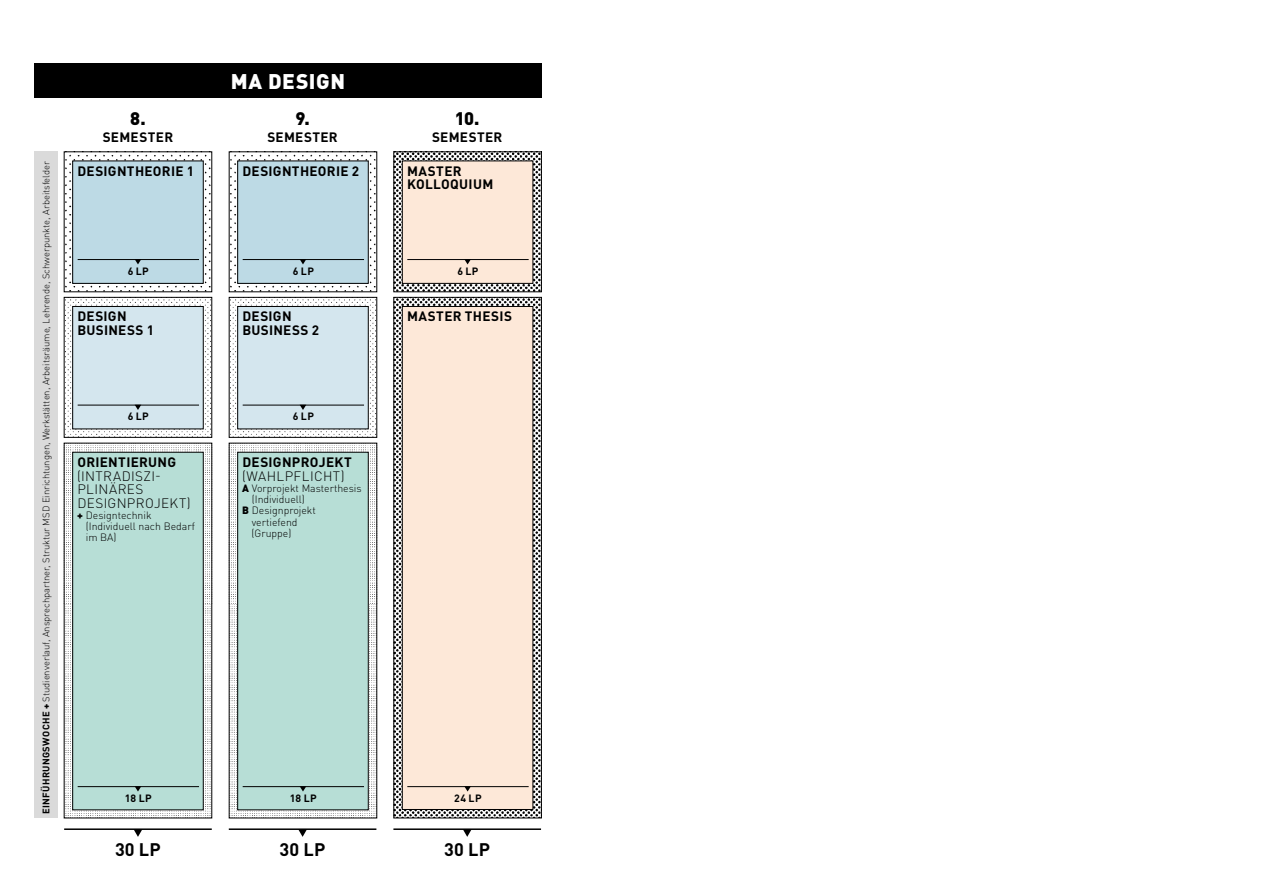
<style>
.page{position:relative;width:1263px;height:893px;background:#fff}
.page>*{position:absolute;margin:0;border:0;box-sizing:border-box;transform-origin:0 0}
.t1{font:900 21px "DIN Pro";letter-spacing:.025em;color:#fff}
.t2{font:700 18px "DIN Pro";letter-spacing:.01em;color:#000}
.t3{font:900 18px "DIN Pro";color:#000}
.t4{font:700 13.5px/13.5px "DIN Pro";letter-spacing:.02em;color:#000}
.t5{font:300 13.5px/13.5px "DIN Pro";letter-spacing:.03em;color:#000}
.t6{font:300 10.5px/11.2px "DIN Pro";color:#000}
.t7{font:700 10.5px "DIN Pro";letter-spacing:.035em;color:#000}
.t8{font:300 9.45px "DIN Pro";color:#000}
.s1{font-weight:700}
.s2{font-weight:900}
</style>
<div class="page">
<img style="left:231px;top:445px;width:144px;height:371px">
<img style="left:66px;top:445px;width:144px;height:371px">
<img style="left:66px;top:154px;width:144px;height:134px">
<div style="left:34px;top:64px;width:508px;height:34px;background:#000"></div>
<div style="left:73px;top:161px;width:130px;height:122px;background:#bddae5"></div>
<div style="left:72px;top:161px;width:132px;height:123px;border:1px solid #000"></div>
<hr style="left:64px;top:828px;width:148px;height:2px;background:#000">
<svg style="left:134px;top:830px;width:8px;height:7px"></svg>
<hr style="left:229px;top:828px;width:147px;height:2px;background:#000">
<svg style="left:298px;top:830px;width:9px;height:7px"></svg>
<hr style="left:393px;top:828px;width:148px;height:2px;background:#000">
<svg style="left:463px;top:830px;width:8px;height:7px"></svg>
<hr style="left:78px;top:259px;width:121px;height:1px;background:#000">
<svg style="left:135px;top:260px;width:6px;height:4px"></svg>
<div style="left:34px;top:151px;width:24px;height:667px;background:#dadada"></div>
<img style="left:67px;top:299px;width:142px;height:136px">
<div style="left:64px;top:297px;width:148px;height:141px;border:1px solid #000"></div>
<div style="left:73px;top:306px;width:130px;height:123px;background:#d4e6ee"></div>
<div style="left:72px;top:306px;width:132px;height:123px;border:1px solid #000"></div>
<hr style="left:78px;top:405px;width:121px;height:1px;background:#000">
<svg style="left:135px;top:405px;width:6px;height:5px"></svg>
<div style="left:73px;top:452px;width:130px;height:358px;background:#b7ded6"></div>
<div style="left:72px;top:452px;width:132px;height:358px;border:1px solid #000"></div>
<hr style="left:78px;top:786px;width:121px;height:1px;background:#000">
<svg style="left:135px;top:787px;width:6px;height:4px"></svg>
<img style="left:231px;top:154px;width:144px;height:134px">
<div style="left:238px;top:161px;width:130px;height:122px;background:#bddae5"></div>
<div style="left:237px;top:161px;width:132px;height:123px;border:1px solid #000"></div>
<hr style="left:243px;top:259px;width:121px;height:1px;background:#000">
<svg style="left:300px;top:260px;width:6px;height:4px"></svg>
<img style="left:232px;top:299px;width:142px;height:136px">
<div style="left:229px;top:297px;width:148px;height:141px;border:1px solid #000"></div>
<div style="left:238px;top:306px;width:130px;height:123px;background:#d4e6ee"></div>
<div style="left:237px;top:306px;width:132px;height:123px;border:1px solid #000"></div>
<hr style="left:243px;top:405px;width:121px;height:1px;background:#000">
<svg style="left:300px;top:405px;width:6px;height:5px"></svg>
<div style="left:238px;top:452px;width:130px;height:358px;background:#b7ded6"></div>
<div style="left:237px;top:452px;width:132px;height:358px;border:1px solid #000"></div>
<hr style="left:243px;top:786px;width:121px;height:1px;background:#000">
<svg style="left:300px;top:787px;width:6px;height:4px"></svg>
<img style="left:395px;top:153px;width:145px;height:137px">
<div style="left:393px;top:151px;width:149px;height:141px;border:1px solid #000"></div>
<div style="left:402px;top:161px;width:131px;height:122px;background:#fde8d8"></div>
<div style="left:402px;top:161px;width:131px;height:123px;border:1px solid #000"></div>
<hr style="left:407px;top:259px;width:122px;height:1px;background:#000">
<svg style="left:464px;top:260px;width:7px;height:4px"></svg>
<img style="left:395px;top:299px;width:145px;height:517px">
<div style="left:393px;top:297px;width:149px;height:521px;border:1px solid #000"></div>
<div style="left:402px;top:306px;width:131px;height:503px;background:#fde8d8"></div>
<div style="left:402px;top:306px;width:131px;height:504px;border:1px solid #000"></div>
<hr style="left:407px;top:786px;width:122px;height:1px;background:#000">
<svg style="left:464px;top:786px;width:7px;height:5px"></svg>
<p class="t8" style="left:39px;top:814px;width:654px;rotate:-90deg"><span class="s1">EINFÜHRUNGSWOCHE</span> <span class="s2">+</span> Studienverlauf, Ansprechpartner, Struktur MSD Einrichtungen, Werkstätten, Arbeitsräume, Lehrende, Schwerpunkte, Arbeitsfelder</p>
<h2 class="t3" style="left:130px;top:103px;width:17px">8.</h2>
<p class="t4" style="left:103px;top:128px;width:72px">SEMESTER</p>
<p class="t4" style="left:77px;top:163px;width:118px">DESIGNTHEORIE 1</p>
<p class="t7" style="left:128px;top:262px;width:23px">6 LP</p>
<p class="t4" style="left:77px;top:308px;width:78px">DESIGN<br>BUSINESS 1</p>
<p class="t7" style="left:128px;top:408px;width:23px">6 LP</p>
<p class="t4" style="left:77px;top:454px;width:100px">ORIENTIERUNG</p>
<p class="t5" style="left:77px;top:468px;width:115px">(INTRADISZI-<br>PLINÄRES<br>DESIGNPROJEKT)</p>
<p class="t6" style="left:86px;top:509px;width:111px;text-indent:-9px"><span class="s2">+</span> Designtechnik (Individuell nach Bedarf im BA)</p>
<h1 class="t1" style="left:231px;top:63px;width:116px">MA DESIGN</h1>
<h2 class="t3" style="left:295px;top:103px;width:16px">9.</h2>
<p class="t4" style="left:267px;top:128px;width:72px">SEMESTER</p>
<p class="t4" style="left:242px;top:163px;width:118px">DESIGNTHEORIE 2</p>
<p class="t7" style="left:293px;top:262px;width:23px">6 LP</p>
<p class="t4" style="left:242px;top:308px;width:78px">DESIGN<br>BUSINESS 2</p>
<p class="t7" style="left:293px;top:408px;width:23px">6 LP</p>
<p class="t4" style="left:242px;top:454px;width:111px">DESIGNPROJEKT</p>
<p class="t5" style="left:242px;top:468px;width:104px">(WAHLPFLICHT)</p>
<p class="t6" style="left:242px;top:482px;width:121px"><span class="s2">A</span> Vorprojekt Masterthesis</p>
<p class="t6" style="left:252px;top:493px;width:55px">(Individuell)</p>
<p class="t6" style="left:242px;top:504px;width:75px"><span class="s2">B</span> Designprojekt</p>
<p class="t6" style="left:252px;top:515px;width:47px">vertiefend</p>
<p class="t6" style="left:252px;top:527px;width:41px">(Gruppe)</p>
<h2 class="t3" style="left:455px;top:103px;width:26px">10.</h2>
<p class="t4" style="left:432px;top:128px;width:72px">SEMESTER</p>
<p class="t4" style="left:407px;top:163px;width:88px">MASTER<br>KOLLOQUIUM</p>
<p class="t7" style="left:457px;top:262px;width:23px">6 LP</p>
<p class="t4" style="left:407px;top:308px;width:106px">MASTER THESIS</p>
<p class="t7" style="left:125px;top:789px;width:28px">18 LP</p>
<p class="t7" style="left:290px;top:789px;width:28px">18 LP</p>
<p class="t7" style="left:454px;top:789px;width:29px">24 LP</p>
<h2 class="t2" style="left:115px;top:834px;width:47px">30 LP</h2>
<h2 class="t2" style="left:280px;top:834px;width:47px">30 LP</h2>
<h2 class="t2" style="left:444px;top:834px;width:47px">30 LP</h2>
</div>
